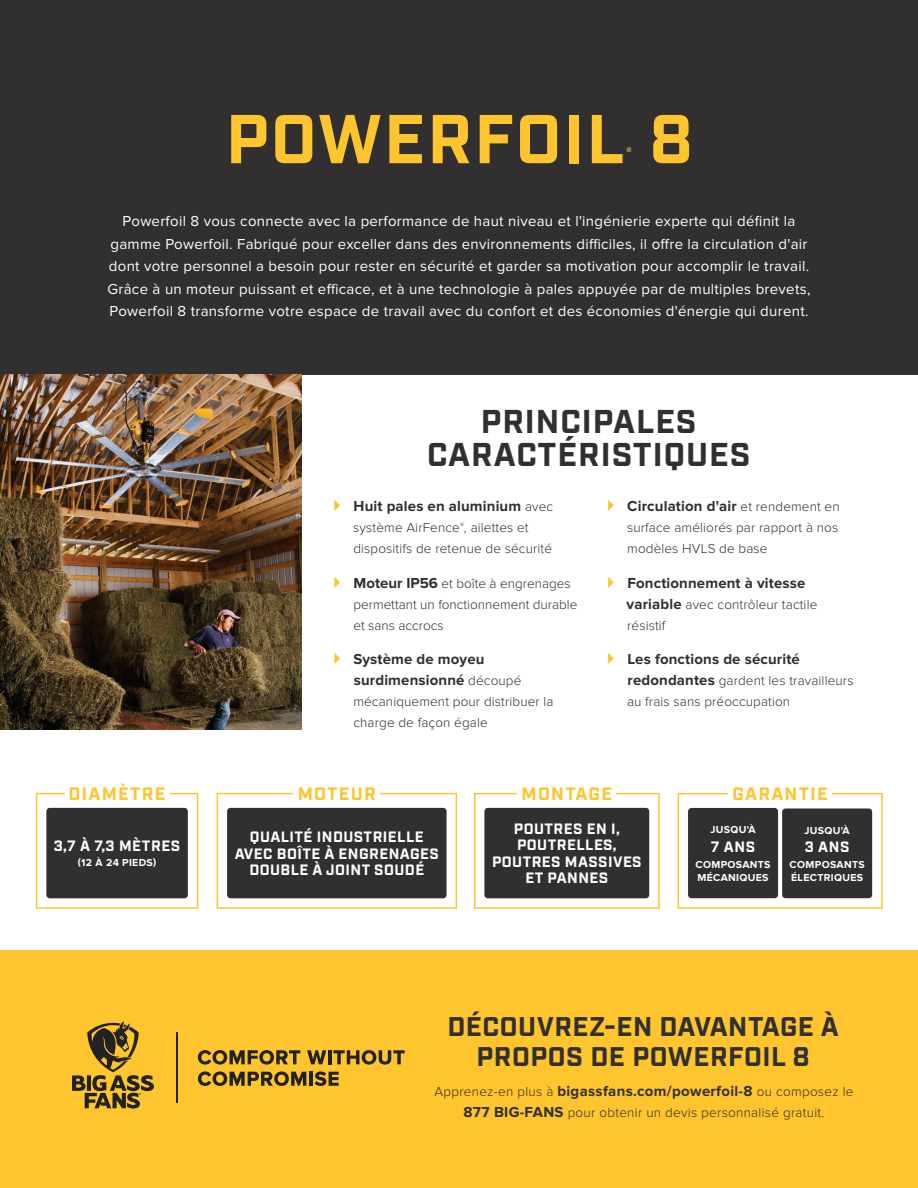
<style>
.page{position:relative;width:918px;height:1188px;background:#fff}
.page>*{position:absolute;margin:0;border:0;box-sizing:border-box;transform-origin:0 0}
.t1{font:700 69px "Industry";letter-spacing:.03em;color:#fec52e}
.t2{font:700 33px/33px "Industry";letter-spacing:.03em;color:#312f30;text-align:center}
.t3{font:700 27px/30px "Industry";letter-spacing:.02em;color:#312f30;text-align:center}
.t4{font:700 18px "Industry";letter-spacing:.07em;color:#fec52e}
.t5{font:15px/22.5px "Proxima Nova";letter-spacing:.02em;color:#fff;text-align:center}
.t6{font:700 15px/21px "Proxima Nova";letter-spacing:.01em;color:#312f30}
.t7{font:700 15px/16.5px "Industry";letter-spacing:.03em;color:#fff;text-align:center}
.t8{font:300 13.5px/21px "Proxima Nova";letter-spacing:.01em;color:#312f30}
.t9{font:700 12.3px "Industry";color:#fec52e}
.t10{font:700 10.5px/13.5px "Proxima Nova";letter-spacing:.03em;color:#fff}
.s1{font-weight:300;font-size:13.5px}
.s2{font-weight:700;font-size:15px}
</style>
<div class="page">
<div style="left:0;top:0;width:918px;height:375px;background:#312f30"></div>
<div style="left:0;top:949px;width:918px;height:239px;background:#fec52e"></div>
<img style="left:0;top:375px;width:302px;height:354px">
<div style="left:46px;top:808px;width:142px;height:90px;background:#312f30;border-radius:3px"></div>
<div style="left:36px;top:793px;width:162px;height:116px;border:2px solid #fec52e"></div>
<div style="left:65px;top:787px;width:105px;height:13px;background:#fff"></div>
<div style="left:227px;top:808px;width:220px;height:90px;background:#312f30;border-radius:3px"></div>
<div style="left:217px;top:793px;width:240px;height:116px;border:2px solid #fec52e"></div>
<div style="left:294px;top:787px;width:86px;height:13px;background:#fff"></div>
<div style="left:688px;top:808px;width:90px;height:90px;background:#312f30;border-radius:3px"></div>
<div style="left:782px;top:809px;width:90px;height:89px;background:#312f30;border-radius:3px"></div>
<div style="left:678px;top:793px;width:205px;height:116px;border:2px solid #fec52e"></div>
<div style="left:728px;top:787px;width:104px;height:13px;background:#fff"></div>
<div style="left:484px;top:808px;width:165px;height:90px;background:#312f30;border-radius:3px"></div>
<div style="left:474px;top:793px;width:186px;height:116px;border:2px solid #fec52e"></div>
<div style="left:518px;top:787px;width:98px;height:13px;background:#fff"></div>
<svg style="left:198px;top:1050px;width:102px;height:15px"></svg>
<svg style="left:307px;top:1050px;width:19px;height:14px"></svg>
<hr style="left:328px;top:1050px;width:3px;height:14px;background:#222">
<svg style="left:333px;top:1050px;width:72px;height:15px"></svg>
<svg style="left:198px;top:1071px;width:108px;height:15px"></svg>
<hr style="left:309px;top:1072px;width:4px;height:14px;background:#222">
<svg style="left:315px;top:1071px;width:24px;height:15px"></svg>
<svg style="left:72px;top:1021px;width:82px;height:88px"></svg>
<hr style="left:176px;top:1032px;width:2px;height:70px;background:#222">
<h1 class="t1" style="left:226px;top:98px;width:468px">POWERFOIL 8</h1>
<p class="t9" style="left:626px;top:145px;width:7px">®</p>
<p class="t5" style="left:108px;top:210px;width:704px">Powerfoil 8 vous connecte avec la performance de haut niveau et l'ingénierie experte qui définit la gamme Powerfoil. Fabriqué pour exceller dans des environnements difficiles, il offre la circulation d'air dont votre personnel a besoin pour rester en sécurité et garder sa motivation pour accomplir le travail.<br>Grâce à un moteur puissant et efficace, et à une technologie à pales appuyée par de multiples brevets, Powerfoil 8 transforme votre espace de travail avec du confort et des économies d'énergie qui durent.</p>
<h2 class="t2" style="left:427px;top:407px;width:325px">PRINCIPALES<br>CARACTÉRISTIQUES</h2>
<p class="t4" style="left:69px;top:783px;width:99px">DIAMÈTRE</p>
<p class="t7" style="left:54px;top:838px;width:128px">3,7 À 7,3 MÈTRES</p>
<p class="t10" style="left:78px;top:856px;width:80px">(12 À 24 PIEDS)</p>
<p class="t6" style="left:354px;top:496px;width:201px">Huit pales en aluminium <span class="s1">avec</span></p>
<p class="t8" style="left:353px;top:517px;width:200px">système AirFence<sup>®</sup>, ailettes et dispositifs de retenue de sécurité</p>
<p class="t8" style="left:353px;top:573px;width:226px"><span class="s2">Moteur IP56</span> et boîte à engrenages permettant un fonctionnement durable et sans accrocs</p>
<p class="t6" style="left:353px;top:649px;width:170px">Système de moyeu surdimensionné <span class="s1">découpé</span></p>
<p class="t8" style="left:353px;top:691px;width:202px">mécaniquement pour distribuer la charge de façon égale</p>
<p class="t6" style="left:627px;top:496px;width:214px">Circulation d'air <span class="s1">et rendement en</span></p>
<p class="t8" style="left:627px;top:517px;width:213px">surface améliorés par rapport à nos modèles HVLS de base</p>
<p class="t6" style="left:627px;top:572px;width:180px">Fonctionnement à vitesse</p>
<p class="t8" style="left:627px;top:594px;width:192px"><span class="s2">variable</span> avec contrôleur tactile résistif</p>
<p class="t6" style="left:627px;top:649px;width:174px">Les fonctions de sécurité</p>
<p class="t8" style="left:627px;top:670px;width:228px"><span class="s2">redondantes</span> gardent les travailleurs au frais sans préoccupation</p>
<p class="t4" style="left:298px;top:783px;width:80px">MOTEUR</p>
<p class="t4" style="left:522px;top:783px;width:92px">MONTAGE</p>
<p class="t4" style="left:732px;top:783px;width:97px">GARANTIE</p>
<p class="t7" style="left:235px;top:829px;width:206px">QUALITÉ INDUSTRIELLE<br>AVEC BOÎTE À ENGRENAGES<br>DOUBLE À JOINT SOUDÉ</p>
<p class="t7" style="left:492px;top:821px;width:151px">POUTRES EN I,<br>POUTRELLES,<br>POUTRES MASSIVES<br>ET PANNES</p>
<p class="t10" style="left:710px;top:823px;width:47px">JUSQU'À</p>
<p class="t7" style="left:711px;top:839px;width:46px">7 ANS</p>
<p class="t10" style="left:696px;top:858px;width:77px">COMPOSANTS<br>MÉCANIQUES</p>
<p class="t10" style="left:805px;top:824px;width:47px">JUSQU'À</p>
<p class="t7" style="left:805px;top:840px;width:46px">3 ANS</p>
<p class="t10" style="left:790px;top:858px;width:77px">COMPOSANTS<br>ÉLECTRIQUES</p>
<h3 class="t3" style="left:447px;top:1013px;width:393px">DÉCOUVREZ-EN DAVANTAGE À<br>PROPOS DE POWERFOIL 8</h3>
<p class="t8" style="left:434px;top:1081px;width:421px;text-align:center">Apprenez-en plus à <span class="s2">bigassfans.com/powerfoil-8</span> ou composez le<br><span class="s2">877 BIG-FANS</span> pour obtenir un devis personnalisé gratuit.</p>
</div>
